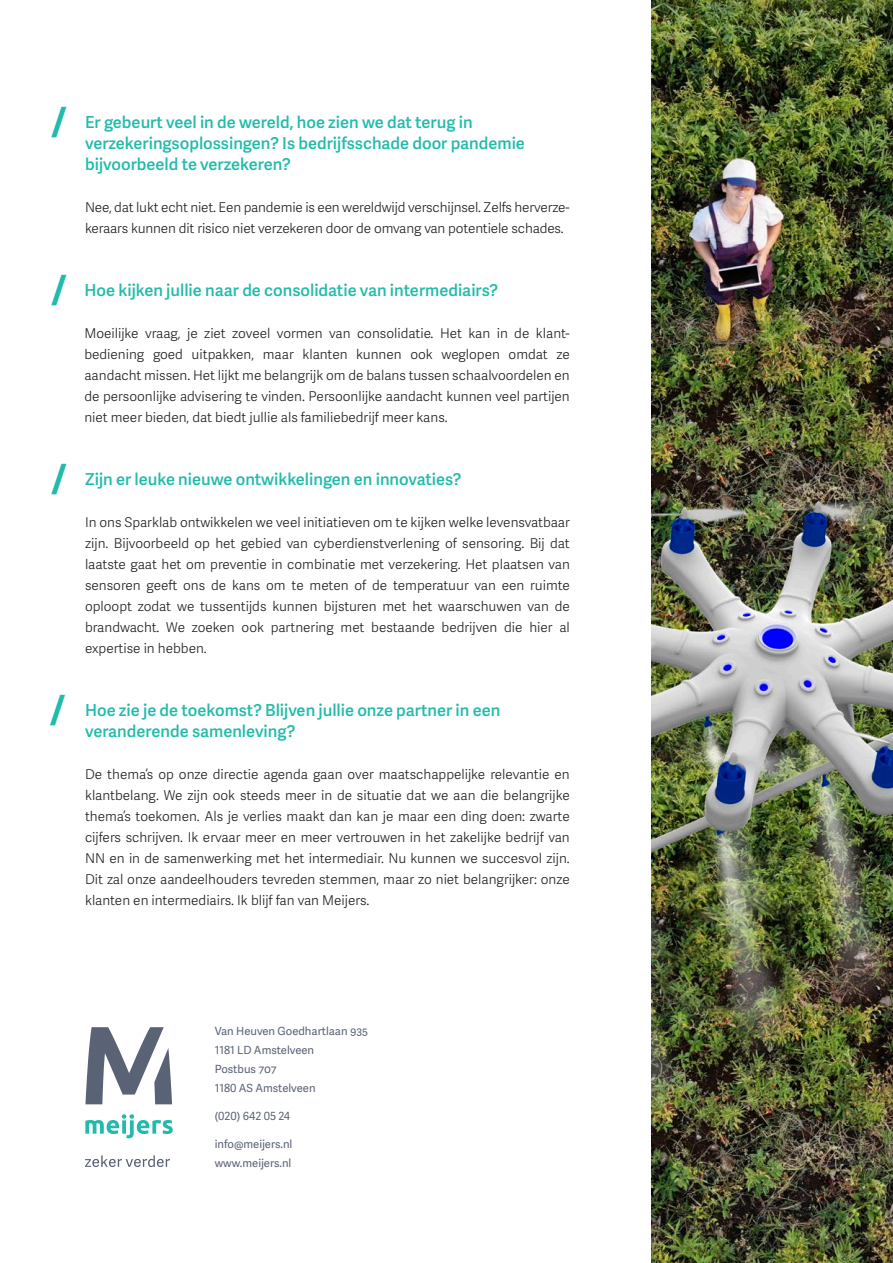
<style>
.page{position:relative;width:893px;height:1263px;background:#fff}
.page>*{position:absolute;margin:0;border:0;box-sizing:border-box;transform-origin:0 0}
.t1{font:700 36px "Adelle Sans";color:#22bbab}
.tk{font:600 16.5px/21px "Adelle Sans";color:#22bbab}
.t2{font:300 13.5px/21px "Adelle Sans";letter-spacing:-.01em;color:#231f20;text-align:justify}
.n_a_w{font:11.25px "Adelle Sans";color:#5a6275}
</style>
<div class="page">
<img style="left:652px;top:0;width:241px;height:1263px">
<svg style="left:85px;top:1027px;width:87px;height:77px"></svg>
<svg style="left:85px;top:1155px;width:85px;height:12px"></svg>
<svg style="left:85px;top:1114px;width:88px;height:24px"></svg>
<p class="t1" style="left:51px;top:95px;width:17px">/</p>
<p class="t1" style="left:51px;top:263px;width:17px">/</p>
<p class="t1" style="left:51px;top:452px;width:17px">/</p>
<p class="t1" style="left:50px;top:683px;width:17px">/</p>
<p class="tk" style="left:85px;top:111px;width:441px">Er gebeurt veel in de wereld, hoe zien we dat terug in verzekeringsoplossingen? Is bedrijfsschade door pandemie bijvoorbeeld te verzekeren?</p>
<p class="t2" style="left:85px;top:196px;width:486px">Nee, dat lukt echt niet. Een pandemie is een wereldwijd verschijnsel. Zelfs herverze&shy;keraars kunnen dit risico niet verzekeren door de omvang van potentiele schades.</p>
<p class="tk" style="left:84px;top:279px;width:415px">Hoe kijken jullie naar de consolidatie van intermediairs?</p>
<p class="t2" style="left:84px;top:322px;width:487px">Moeilijke vraag, je ziet zoveel vormen van consolidatie. Het kan in de klant&shy;bediening goed uitpakken, maar klanten kunnen ook weglopen omdat ze aandacht missen. Het lijkt me belangrijk om de balans tussen schaalvoordelen en de persoonlijke advisering te vinden. Persoonlijke aandacht kunnen veel partijen niet meer bieden, dat biedt jullie als familiebedrijf meer kans.</p>
<p class="tk" style="left:85px;top:468px;width:378px">Zijn er leuke nieuwe ontwikkelingen en innovaties?</p>
<p class="t2" style="left:85px;top:511px;width:486px">In ons Sparklab ontwikkelen we veel initiatieven om te kijken welke levensvatbaar zijn. Bijvoorbeeld op het gebied van cyberdienstverlening of sensoring. Bij dat laatste gaat het om preventie in combinatie met verzekering. Het plaatsen van sensoren geeft ons de kans om te meten of de temperatuur van een ruimte oploopt zodat we tussentijds kunnen bijsturen met het waarschuwen van de brandwacht. We zoeken ook partnering met bestaande bedrijven die hier al expertise in hebben.</p>
<p class="tk" style="left:85px;top:699px;width:417px">Hoe zie je de toekomst? Blijven jullie onze partner in een veranderende samenleving?</p>
<p class="t2" style="left:85px;top:763px;width:486px">De thema’s op onze directie agenda gaan over maatschappelijke relevantie en klantbelang. We zijn ook steeds meer in de situatie dat we aan die belangrijke thema’s toekomen. Als je verlies maakt dan kan je maar een ding doen: zwarte cijfers schrijven. Ik ervaar meer en meer vertrouwen in het zakelijke bedrijf van NN en in de samenwerking met het intermediair. Nu kunnen we succesvol zijn.<br>Dit zal onze aandeelhouders tevreden stemmen, maar zo niet belangrijker: onze klanten en intermediairs. Ik blijf fan van Meijers.</p>
<p class="n_a_w" style="left:215px;top:1023px;width:155px">Van Heuven Goedhartlaan 935</p>
<p class="n_a_w" style="left:215px;top:1042px;width:101px">1181 LD Amstelveen</p>
<p class="n_a_w" style="left:215px;top:1061px;width:63px">Postbus 707</p>
<p class="n_a_w" style="left:215px;top:1079px;width:102px">1180 AS Amstelveen</p>
<p class="n_a_w" style="left:215px;top:1108px;width:77px">(020) 642 05 24</p>
<p class="n_a_w" style="left:215px;top:1136px;width:79px">info@meijers.nl</p>
<p class="n_a_w" style="left:215px;top:1155px;width:78px">www.meijers.nl</p>
</div>
